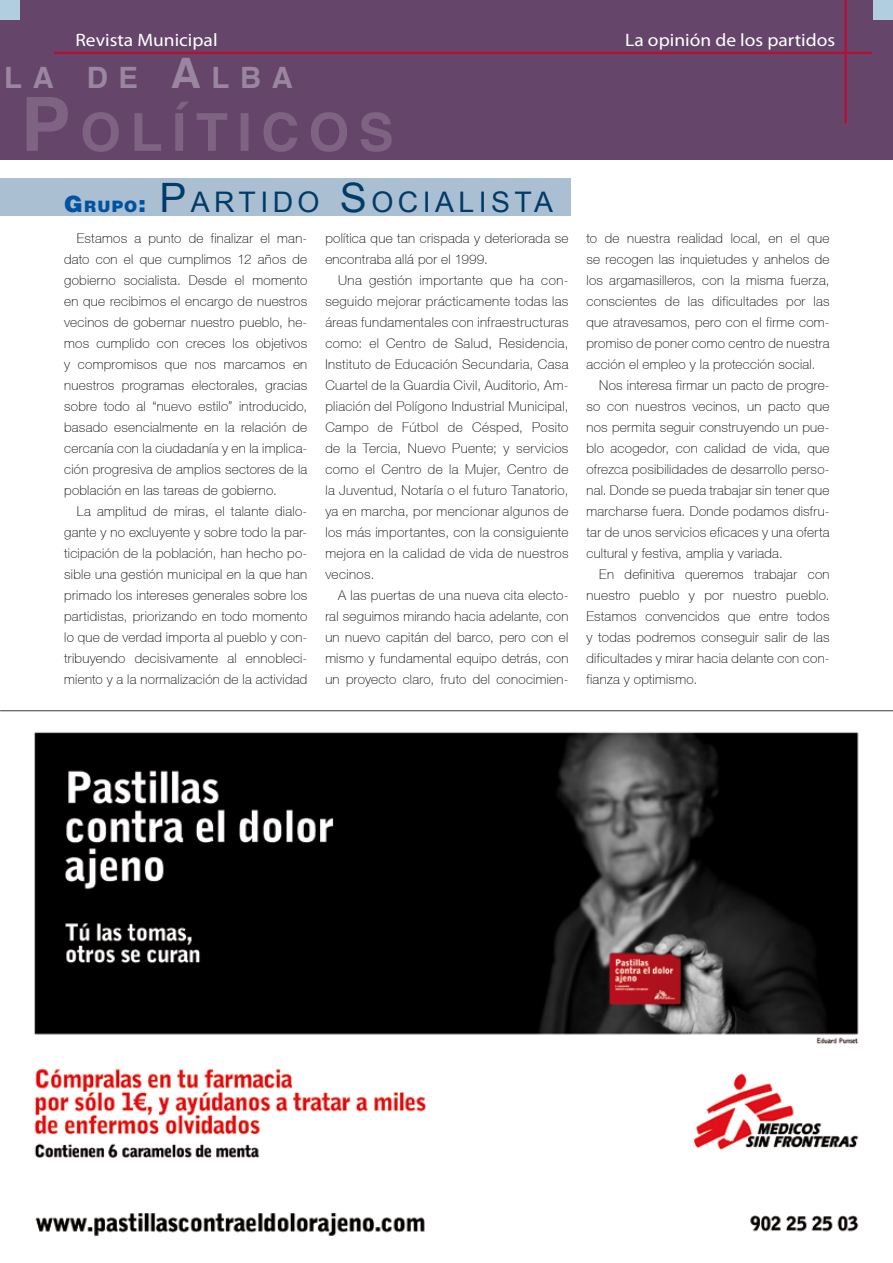
<style>
.page{position:relative;width:893px;height:1263px;background:#fff}
.page>*{position:absolute;margin:0;border:0;box-sizing:border-box;transform-origin:0 0}
.t1{font:700 52.5px "Helvetica";letter-spacing:.18em;color:#7e6382}
.t2{font:700 29.4px "Helvetica";color:#9a869e}
.t3{font:28.35px "Arial";letter-spacing:.155em;color:#003c67}
.t4{font:18px "Myriad Pro";color:#fff;scale:1.08 1}
.t5{font:100 13.5px/21px "Helvetica 35";letter-spacing:.02em;color:#000;text-align:justify}
.s1{font-size:42px}
.s2{font-size:75px}
.s3{font-family:"Helvetica";font-weight:900;font-size:22.5px;color:#0053a0}
.s4{font-family:"Helvetica";font-weight:900;font-size:15.75px;color:#0053a0}
.s5{font-size:40.5px}
</style>
<div class="page">
<div style="left:0;top:0;width:893px;height:159px;background:#65456a"></div>
<hr style="left:54px;top:52px;width:818px;height:2px;background:#bb0c32">
<div style="left:873px;top:0;width:20px;height:20px;background:#b0cedf"></div>
<div style="left:0;top:0;width:20px;height:20px;background:#b0cedf"></div>
<div style="left:0;top:179px;width:571px;height:37px;background:#abbfd3"></div>
<img style="left:0;top:711px;width:893px;height:525px">
<hr style="left:844px;top:0;width:3px;height:123px;background:#bb0c32">
<hr style="left:0;top:710px;width:893px;height:1px;background:#000">
<h3 class="t4" style="left:75px;top:29px;width:133px">Revista Municipal</h3>
<h3 class="t4" style="left:625px;top:29px;width:196px">La opinión de los partidos</h3>
<h2 class="t2" style="left:4px;top:59px;width:289px">LA D E <span class="s1">A</span>LBA</h2>
<h1 class="t1" style="left:21px;top:100px;width:374px"><span class="s2">P</span>OLÍTICOS</h1>
<h3 class="t3" style="left:64px;top:184px;width:490px"><span class="s3">G</span><span class="s4">RUPO</span><span class="s3">:</span> <span class="s5">P</span>ARTIDO <span class="s5">S</span>OCIALISTA</h3>
<p class="t5" style="left:64px;top:228px;width:245px;text-indent:13px">Estamos a punto de finalizar el man&shy;dato con el que cumplimos 12 años de gobierno socialista. Desde el momento en que recibimos el encargo de nuestros vecinos de gobernar nuestro pueblo, he&shy;mos cumplido con creces los objetivos y compromisos que nos marcamos en nuestros programas electorales, gracias sobre todo al “nuevo estilo” introducido, basado esencialmente en la relación de cercanía con la ciudadanía y en la implica&shy;ción progresiva de amplios sectores de la población en las tareas de gobierno.</p>
<p class="t5" style="left:64px;top:501px;width:245px;text-indent:13px">La amplitud de miras, el talante dialo&shy;gante y no excluyente y sobre todo la par&shy;ticipación de la población, han hecho po&shy;sible una gestión municipal en la que han primado los intereses generales sobre los partidistas, priorizando en todo momento lo que de verdad importa al pueblo y con&shy;tribuyendo decisivamente al ennobleci&shy;miento y a la normalización de la actividad</p>
<p class="t5" style="left:325px;top:228px;width:245px">política que tan crispada y deteriorada se encontraba allá por el 1999.</p>
<p class="t5" style="left:325px;top:270px;width:245px;text-indent:13px">Una gestión importante que ha con&shy;seguido mejorar prácticamente todas las áreas fundamentales con infraestructuras como: el Centro de Salud, Residencia, Instituto de Educación Secundaria, Casa Cuartel de la Guardia Civil, Auditorio, Am&shy;pliación del Polígono Industrial Municipal, Campo de Fútbol de Césped, Posito de la Tercia, Nuevo Puente; y servicios como el Centro de la Mujer, Centro de la Juventud, Notaría o el futuro Tanatorio, ya en marcha, por mencionar algunos de los más importantes, con la consiguiente mejora en la calidad de vida de nuestros vecinos.</p>
<p class="t5" style="left:325px;top:585px;width:245px;text-indent:13px">A las puertas de una nueva cita electo&shy;ral seguimos mirando hacia adelante, con un nuevo capitán del barco, pero con el mismo y fundamental equipo detrás, con un proyecto claro, fruto del conocimien-</p>
<p class="t5" style="left:586px;top:228px;width:245px">to de nuestra realidad local, en el que se recogen las inquietudes y anhelos de los argamasilleros, con la misma fuerza, conscientes de las dificultades por las que atravesamos, pero con el firme com&shy;promiso de poner como centro de nuestra acción el empleo y la protección social.</p>
<p class="t5" style="left:586px;top:375px;width:245px;text-indent:13px">Nos interesa firmar un pacto de progre&shy;so con nuestros vecinos, un pacto que nos permita seguir construyendo un pue&shy;blo acogedor, con calidad de vida, que ofrezca posibilidades de desarrollo perso&shy;nal. Donde se pueda trabajar sin tener que marcharse fuera. Donde podamos disfru&shy;tar de unos servicios eficaces y una oferta cultural y festiva, amplia y variada.</p>
<p class="t5" style="left:586px;top:564px;width:245px;text-indent:13px">En definitiva queremos trabajar con nuestro pueblo y por nuestro pueblo.<br>Estamos convencidos que entre todos y todas podremos conseguir salir de las dificultades y mirar hacia delante con con&shy;fianza y optimismo.</p>
</div>
